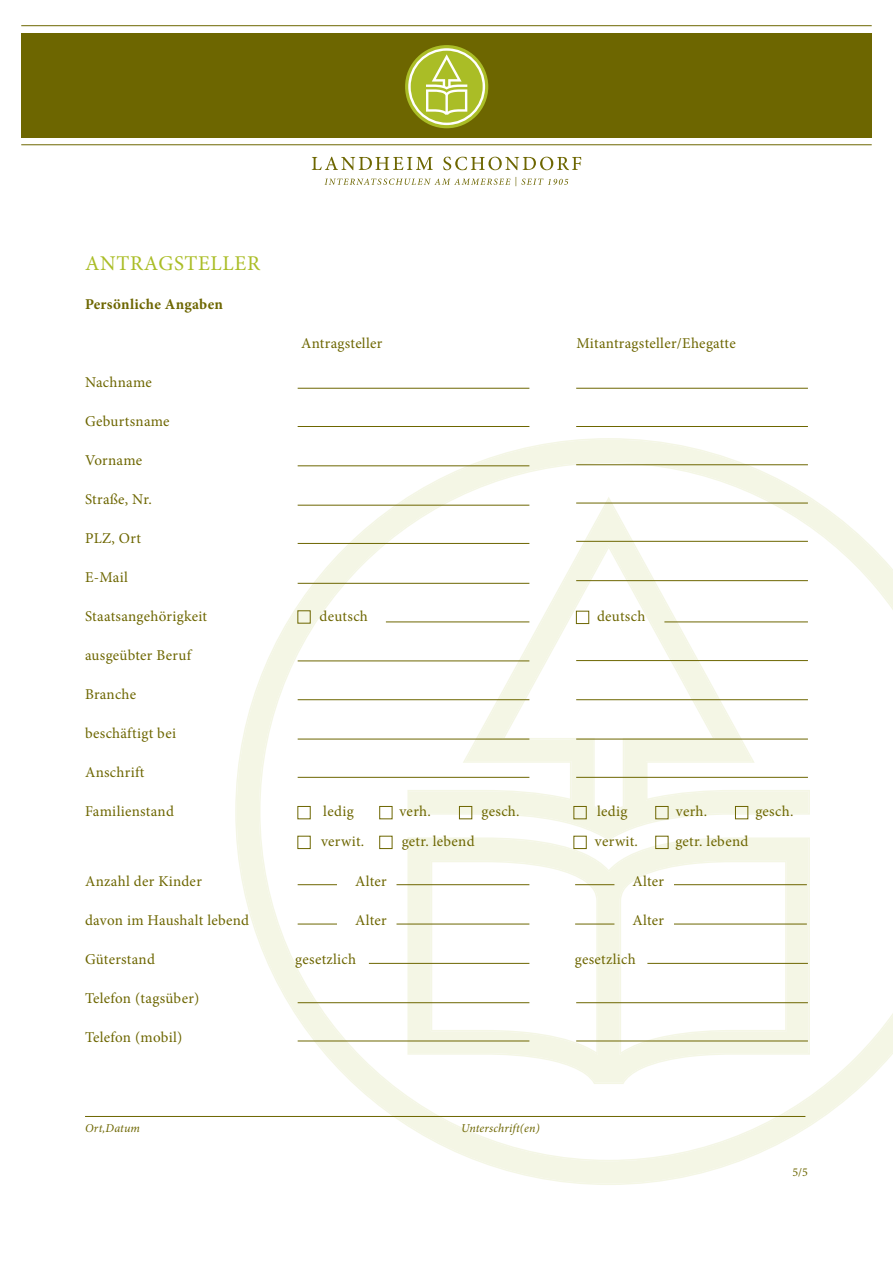
<style>
.page{position:relative;width:893px;height:1263px;background:#fff}
.page>*{position:absolute;margin:0;border:0;box-sizing:border-box;transform-origin:0 0}
.t1{font:21px "Minion Pro";letter-spacing:.03em;color:#aabd26}
.t2{font:15px "Minion Pro";letter-spacing:.02em;color:#6d6600}
.t3{font:700 15px "Minion Pro";letter-spacing:.02em;color:#6d6600}
.t4{font:italic 12px "Minion Pro";letter-spacing:.015em;color:#6d6600}
.t5{font:12px "Minion Pro";color:#6d6600}
</style>
<div class="page">
<svg style="left:235px;top:438px;width:658px;height:747px"></svg>
<div style="left:21px;top:33px;width:851px;height:104px;background:#6d6600"></div>
<hr style="left:21px;top:25px;width:851px;height:1px;background:#6d6600">
<hr style="left:21px;top:144px;width:851px;height:1px;background:#6d6600">
<div style="left:405px;top:45px;width:83px;height:83px;background:#aabd26;border-radius:50%"></div>
<svg style="left:408px;top:48px;width:77px;height:77px"></svg>
<svg style="left:325px;top:177px;width:243px;height:9px"></svg>
<svg style="left:312px;top:157px;width:269px;height:13px"></svg>
<hr style="left:298px;top:426px;width:231px;height:1px;background:#6d6600">
<hr style="left:576px;top:426px;width:232px;height:1px;background:#6d6600">
<hr style="left:298px;top:388px;width:231px;height:1px;background:#6d6600">
<hr style="left:576px;top:388px;width:232px;height:1px;background:#6d6600">
<hr style="left:298px;top:505px;width:231px;height:1px;background:#6d6600">
<hr style="left:576px;top:503px;width:232px;height:1px;background:#6d6600">
<hr style="left:298px;top:466px;width:231px;height:1px;background:#6d6600">
<hr style="left:576px;top:464px;width:232px;height:1px;background:#6d6600">
<hr style="left:298px;top:583px;width:231px;height:1px;background:#6d6600">
<hr style="left:576px;top:580px;width:232px;height:1px;background:#6d6600">
<hr style="left:298px;top:543px;width:231px;height:1px;background:#6d6600">
<hr style="left:576px;top:541px;width:232px;height:1px;background:#6d6600">
<hr style="left:298px;top:661px;width:231px;height:1px;background:#6d6600">
<hr style="left:576px;top:660px;width:232px;height:1px;background:#6d6600">
<hr style="left:386px;top:622px;width:143px;height:1px;background:#6d6600">
<hr style="left:664px;top:622px;width:144px;height:1px;background:#6d6600">
<hr style="left:298px;top:739px;width:231px;height:1px;background:#6d6600">
<hr style="left:576px;top:739px;width:232px;height:1px;background:#6d6600">
<hr style="left:298px;top:699px;width:231px;height:1px;background:#6d6600">
<hr style="left:576px;top:699px;width:232px;height:1px;background:#6d6600">
<hr style="left:298px;top:777px;width:231px;height:1px;background:#6d6600">
<hr style="left:576px;top:777px;width:232px;height:1px;background:#6d6600">
<hr style="left:298px;top:884px;width:39px;height:1px;background:#6d6600">
<hr style="left:369px;top:963px;width:160px;height:1px;background:#6d6600">
<hr style="left:647px;top:963px;width:161px;height:1px;background:#6d6600">
<div style="left:576px;top:611px;width:13px;height:13px;border:1px solid #6d6600"></div>
<hr style="left:396px;top:884px;width:133px;height:1px;background:#6d6600">
<hr style="left:575px;top:884px;width:39px;height:1px;background:#6d6600">
<hr style="left:674px;top:884px;width:133px;height:1px;background:#6d6600">
<hr style="left:298px;top:924px;width:39px;height:1px;background:#6d6600">
<hr style="left:396px;top:924px;width:133px;height:1px;background:#6d6600">
<hr style="left:575px;top:924px;width:39px;height:1px;background:#6d6600">
<hr style="left:674px;top:924px;width:133px;height:1px;background:#6d6600">
<hr style="left:298px;top:1041px;width:231px;height:1px;background:#6d6600">
<hr style="left:576px;top:1041px;width:232px;height:1px;background:#6d6600">
<hr style="left:298px;top:1002px;width:231px;height:1px;background:#6d6600">
<hr style="left:576px;top:1002px;width:232px;height:1px;background:#6d6600">
<div style="left:298px;top:806px;width:12px;height:13px;border:1px solid #6d6600"></div>
<div style="left:379px;top:806px;width:13px;height:13px;border:1px solid #6d6600"></div>
<div style="left:459px;top:806px;width:13px;height:13px;border:1px solid #6d6600"></div>
<div style="left:298px;top:836px;width:12px;height:13px;border:1px solid #6d6600"></div>
<div style="left:379px;top:836px;width:13px;height:13px;border:1px solid #6d6600"></div>
<div style="left:574px;top:806px;width:12px;height:13px;border:1px solid #6d6600"></div>
<div style="left:655px;top:806px;width:13px;height:13px;border:1px solid #6d6600"></div>
<div style="left:735px;top:806px;width:13px;height:13px;border:1px solid #6d6600"></div>
<div style="left:574px;top:836px;width:12px;height:13px;border:1px solid #6d6600"></div>
<div style="left:655px;top:836px;width:13px;height:13px;border:1px solid #6d6600"></div>
<hr style="left:85px;top:1116px;width:720px;height:1px;background:#6d6600">
<h1 class="t1" style="left:85px;top:250px;width:176px">ANTRAGSTELLER</h1>
<p class="t3" style="left:85px;top:294px;width:139px">Persönliche Angaben</p>
<p class="t2" style="left:301px;top:334px;width:83px">Antragsteller</p>
<p class="t2" style="left:576px;top:334px;width:161px">Mitantragsteller/Ehegatte</p>
<p class="t2" style="left:85px;top:373px;width:68px">Nachname</p>
<p class="t2" style="left:85px;top:412px;width:86px">Geburtsname</p>
<p class="t2" style="left:85px;top:451px;width:59px">Vorname</p>
<p class="t2" style="left:85px;top:490px;width:68px">Straße, Nr.</p>
<p class="t2" style="left:85px;top:529px;width:57px">PLZ, Ort</p>
<p class="t2" style="left:85px;top:568px;width:44px">E-Mail</p>
<p class="t2" style="left:85px;top:607px;width:124px">Staatsangehörigkeit</p>
<p class="t2" style="left:320px;top:607px;width:50px">deutsch</p>
<p class="t2" style="left:597px;top:607px;width:50px">deutsch</p>
<p class="t2" style="left:85px;top:646px;width:108px">ausgeübter Beruf</p>
<p class="t2" style="left:85px;top:685px;width:53px">Branche</p>
<p class="t2" style="left:85px;top:724px;width:92px">beschäftigt bei</p>
<p class="t2" style="left:85px;top:763px;width:61px">Anschrift</p>
<p class="t2" style="left:85px;top:802px;width:90px">Familienstand</p>
<p class="t2" style="left:323px;top:802px;width:32px">ledig</p>
<p class="t2" style="left:400px;top:802px;width:33px">verh.</p>
<p class="t2" style="left:482px;top:802px;width:40px">gesch.</p>
<p class="t2" style="left:597px;top:802px;width:32px">ledig</p>
<p class="t2" style="left:676px;top:802px;width:33px">verh.</p>
<p class="t2" style="left:755px;top:802px;width:40px">gesch.</p>
<p class="t2" style="left:321px;top:832px;width:45px">verwit.</p>
<p class="t2" style="left:402px;top:832px;width:74px">getr. lebend</p>
<p class="t2" style="left:595px;top:832px;width:45px">verwit.</p>
<p class="t2" style="left:675px;top:832px;width:74px">getr. lebend</p>
<p class="t2" style="left:85px;top:871px;width:118px">Anzahl der Kinder</p>
<p class="t2" style="left:355px;top:871px;width:33px">Alter</p>
<p class="t2" style="left:632px;top:871px;width:33px">Alter</p>
<p class="t2" style="left:85px;top:910px;width:166px">davon im Haushalt lebend</p>
<p class="t2" style="left:355px;top:910px;width:33px">Alter</p>
<p class="t2" style="left:632px;top:910px;width:33px">Alter</p>
<p class="t2" style="left:85px;top:949px;width:71px">Güterstand</p>
<p class="t2" style="left:295px;top:949px;width:62px">gesetzlich</p>
<p class="t2" style="left:575px;top:949px;width:62px">gesetzlich</p>
<p class="t2" style="left:85px;top:988px;width:116px">Telefon (tagsüber)</p>
<p class="t2" style="left:85px;top:1027px;width:99px">Telefon (mobil)</p>
<p class="t4" style="left:85px;top:1119px;width:56px">Ort,Datum</p>
<p class="t4" style="left:461px;top:1119px;width:80px">Unterschrift(en)</p>
<p class="t5" style="left:792px;top:1164px;width:17px">5/5</p>
</div>
